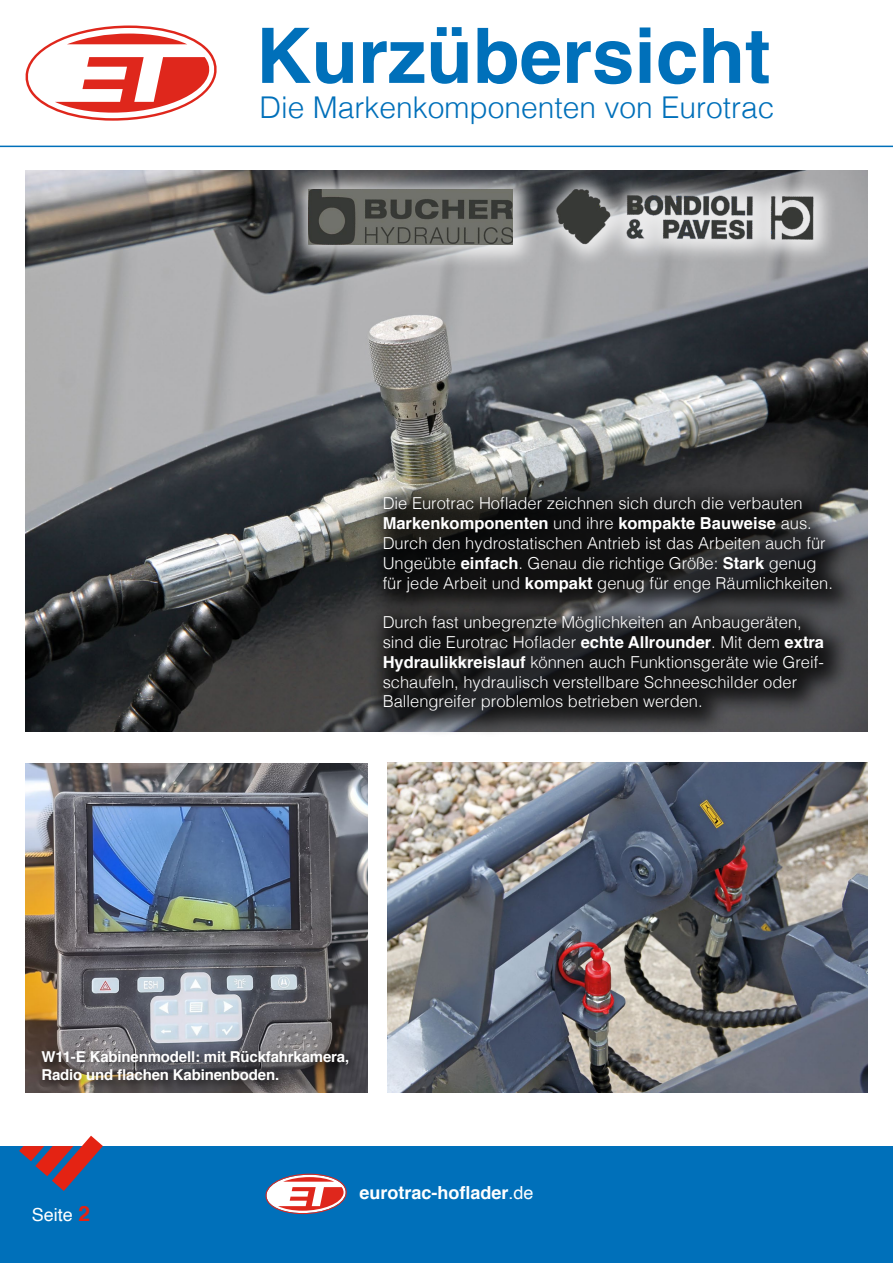
<style>
.page{position:relative;width:893px;height:1263px;background:#fff}
.page>*{position:absolute;margin:0;border:0;box-sizing:border-box;transform-origin:0 0}
.t1{font:700 76.5px "Helvetica";color:#0070ba}
.t2{font:300 30px "Helvetica";color:#0070ba}
.t3{font:700 18px "Helvetica";color:#fff}
.t4{font:18px "Helvetica";color:#fff}
.t5{font:300 16.5px/19.8px "Helvetica";color:#fff}
.t6{font:700 15px/18px "Helvetica";letter-spacing:-.01em;color:#fff}
.s1{font-weight:700}
.s2{font-weight:700;font-size:21px;color:#e42313}
.s3{font-weight:400}
</style>
<div class="page">
<div style="left:0;top:1146px;width:893px;height:117px;background:#0070ba"></div>
<svg style="left:265px;top:1174px;width:82px;height:40px"></svg>
<svg style="left:19px;top:1136px;width:84px;height:55px"></svg>
<svg style="left:26px;top:26px;width:191px;height:95px"></svg>
<hr style="left:0;top:146px;width:893px;height:1px;background:#0070ba">
<img style="left:26px;top:170px;width:841px;height:561px">
<img style="left:388px;top:763px;width:479px;height:330px">
<div style="left:367px;top:481px;width:492px;height:258px;background:#000;opacity:.75"></div>
<div style="left:288px;top:169px;width:250px;height:101px;background:#fff;opacity:.75"></div>
<img style="left:308px;top:189px;width:205px;height:55px">
<div style="left:537px;top:170px;width:301px;height:98px;background:#fff;opacity:.75"></div>
<img style="left:545px;top:189px;width:281px;height:55px">
<img style="left:26px;top:763px;width:341px;height:330px">
<div style="left:36px;top:1045px;width:324px;height:47px;background:#000;opacity:.75"></div>
<h1 class="t1" style="left:256px;top:-6px;width:516px">Kurzübersicht</h1>
<h2 class="t2" style="left:259px;top:81px;width:517px">Die Markenkomponenten von Eurotrac</h2>
<p class="t5" style="left:383px;top:492px;width:452px">Die Eurotrac Hoflader zeichnen sich durch die verbauten <span class="s1">Markenkomponenten</span> und ihre <span class="s1">kompakte Bauweise</span> aus.<br>Durch den hydrostatischen Antrieb ist das Arbeiten auch für Ungeübte <span class="s1">einfach</span>. Genau die richtige Größe: <span class="s1">Stark</span> genug für jede Arbeit und <span class="s1">kompakt</span> genug für enge Räumlichkeiten.</p>
<p class="t5" style="left:383px;top:611px;width:443px">Durch fast unbegrenzte Möglichkeiten an Anbaugeräten, sind die Eurotrac Hoflader <span class="s1">echte Allrounder</span>. Mit dem <span class="s1">extra Hydraulikkreislauf</span> können auch Funktionsgeräte wie Greif&shy;schaufeln, hydraulisch verstellbare Schneeschilder oder Ballengreifer problemlos betrieben werden.</p>
<p class="t6" style="left:41px;top:1047px;width:309px">W11-E Kabinenmodell: mit Rückfahrkamera,<br>Radio und flachen Kabinenboden.</p>
<p class="t4" style="left:32px;top:1201px;width:60px">Seite <span class="s2">2</span></p>
<p class="t3" style="left:359px;top:1178px;width:176px">eurotrac-hoflader<span class="s3">.de</span></p>
</div>
